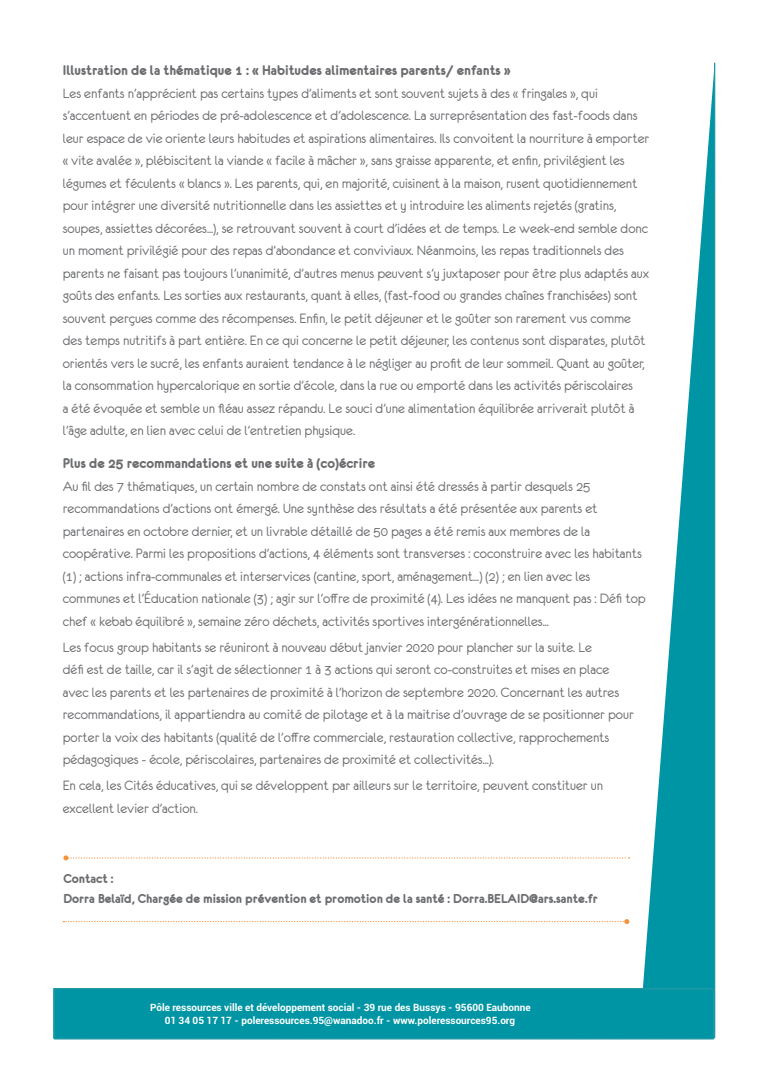
<style>
.page{position:relative;width:780px;height:1088px;background:#fff}
.page>*{position:absolute;margin:0;border:0;box-sizing:border-box;transform-origin:0 0}
.t1{font:15px/22.5px "Eurofurenceregular";color:#6c6d70}
.t2{font:15px "Eurofurencebold";color:#6c6d70}
.t3{font:13.75px/20px "Eurofurencebold";color:#6c6d70}
.t4{font:700 10px/13.8px "Roboto";color:#fff;text-align:center}
</style>
<div class="page">
<svg style="left:63px;top:855px;width:566px;height:5px"></svg>
<svg style="left:642px;top:62px;width:73px;height:977px"></svg>
<svg style="left:63px;top:919px;width:566px;height:5px"></svg>
<div style="left:53px;top:988px;width:661px;height:51px;background:#0095a5"></div>
<p class="t2" style="left:63px;top:63px;width:449px">Illustration de la thématique 1 : « Habitudes alimentaires parents/ enfants »</p>
<p class="t1" style="left:63px;top:82px;width:588px">Les enfants n’apprécient pas certains types d’aliments et sont souvent sujets à des « fringales », qui s’accentuent en périodes de pré-adolescence et d’adolescence. La surreprésentation des fast-foods dans leur espace de vie oriente leurs habitudes et aspirations alimentaires. Ils convoitent la nourriture à emporter « vite avalée », plébiscitent la viande « facile à mâcher », sans graisse apparente, et enfin, privilégient les légumes et féculents « blancs ». Les parents, qui, en majorité, cuisinent à la maison, rusent quotidiennement pour intégrer une diversité nutritionnelle dans les assiettes et y introduire les aliments rejetés (gratins, soupes, assiettes décorées...), se retrouvant souvent à court d’idées et de temps. Le week-end semble donc un moment privilégié pour des repas d’abondance et conviviaux. Néanmoins, les repas traditionnels des parents ne faisant pas toujours l’unanimité, d’autres menus peuvent s’y juxtaposer pour être plus adaptés aux goûts des enfants. Les sorties aux restaurants, quant à elles, (fast-food ou grandes chaînes franchisées) sont souvent perçues comme des récompenses. Enfin, le petit déjeuner et le goûter son rarement vus comme des temps nutritifs à part entière. En ce qui concerne le petit déjeuner, les contenus sont disparates, plutôt orientés vers le sucré, les enfants auraient tendance à le négliger au profit de leur sommeil. Quant au goûter, la consommation hypercalorique en sortie d’école, dans la rue ou emporté dans les activités périscolaires<br>a été évoquée et semble un fléau assez répandu. Le souci d’une alimentation équilibrée arriverait plutôt à l’âge adulte, en lien avec celui de l’entretien physique.</p>
<p class="t2" style="left:63px;top:456px;width:314px">Plus de 25 recommandations et une suite à (co)écrire</p>
<p class="t1" style="left:63px;top:475px;width:584px">Au fil des 7 thématiques, un certain nombre de constats ont ainsi été dressés à partir desquels 25 recommandations d’actions ont émergé. Une synthèse des résultats a été présentée aux parents et partenaires en octobre dernier, et un livrable détaillé de 50 pages a été remis aux membres de la coopérative. Parmi les propositions d’actions, 4 éléments sont transverses : coconstruire avec les habitants (1) ; actions infra-communales et interservices (cantine, sport, aménagement...) (2) ; en lien avec les communes et l’Éducation nationale (3) ; agir sur l’offre de proximité (4). Les idées ne manquent pas : Défi top chef « kebab équilibré », semaine zéro déchets, activités sportives intergénérationnelles...</p>
<p class="t1" style="left:63px;top:636px;width:572px">Les focus group habitants se réuniront à nouveau début janvier 2020 pour plancher sur la suite. Le<br>défi est de taille, car il s’agit de sélectionner 1 à 3 actions qui seront co-construites et mises en place avec les parents et les partenaires de proximité à l’horizon de septembre 2020. Concernant les autres recommandations, il appartiendra au comité de pilotage et à la maitrise d’ouvrage de se positionner pour porter la voix des habitants (qualité de l’offre commerciale, restauration collective, rapprochements pédagogiques - école, périscolaires, partenaires de proximité et collectivités...).</p>
<p class="t1" style="left:63px;top:774px;width:541px">En cela, les Cités éducatives, qui se développent par ailleurs sur le territoire, peuvent constituer un excellent levier d’action.</p>
<p class="t3" style="left:63px;top:868px;width:536px">Contact :<br>Dorra Belaïd, Chargée de mission prévention et promotion de la santé : Dorra.BELAID@ars.sante.fr</p>
<p class="t4" style="left:150px;top:1000px;width:382px">Pôle ressources ville et développement social - 39 rue des Bussys - 95600 Eaubonne<br>01 34 05 17 17 - poleressources.95@wanadoo.fr - www.poleressources95.org</p>
</div>
